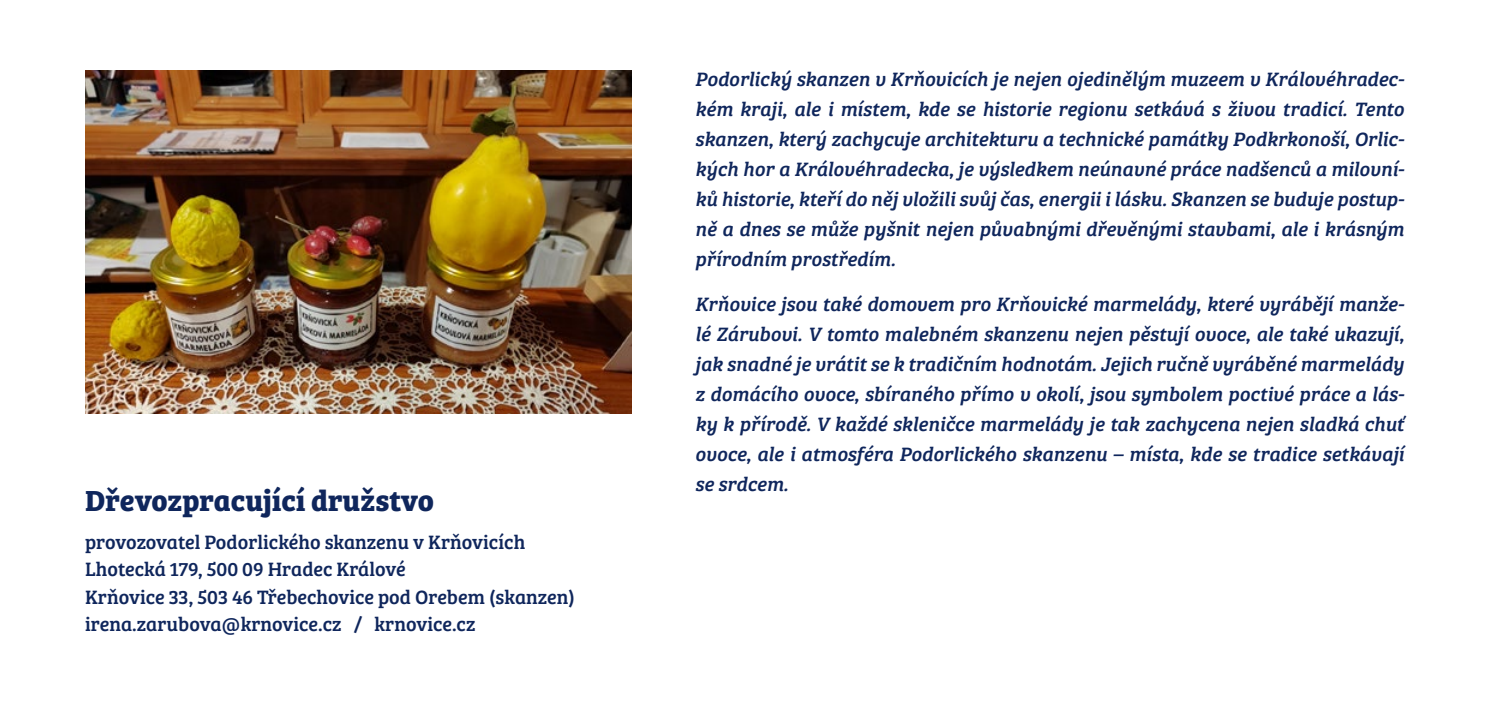
<style>
.page{position:relative;width:1489px;height:702px;background:#fff}
.page>*{position:absolute;margin:0;border:0;box-sizing:border-box;transform-origin:0 0}
.t1{font:700 30px "Bree Serif";color:#0f265c}
.t2{font:italic 20px/30px "Bree Serif";letter-spacing:-.005em;color:#0f265c;text-align:justify}
.t3{font:20px/27.5px "Bree Serif";color:#0f265c}
</style>
<div class="page">
<img style="left:85px;top:71px;width:546px;height:342px">
<h1 class="t1" style="left:85px;top:477px;width:350px">Dřevozpracující družstvo</h1>
<p class="t3" style="left:85px;top:526px;width:491px">provozovatel Podorlického skanzenu v Krňovicích Lhotecká 179, 500 09 Hradec Králové<br>Krňovice 33, 503 46 Třebechovice pod Orebem (skanzen) irena.zarubova@krnovice.cz / krnovice.cz</p>
<p class="t2" style="left:694px;top:63px;width:711px">Podorlický skanzen v Krňovicích je nejen ojedinělým muzeem v Královéhradec&shy;kém kraji, ale i místem, kde se historie regionu setkává s živou tradicí. Tento skanzen, který zachycuje architekturu a technické památky Podkrkonoší, Orlic&shy;kých hor a Královéhradecka, je výsledkem neúnavné práce nadšenců a milovní&shy;ků historie, kteří do něj vložili svůj čas, energii i lásku. Skanzen se buduje postup&shy;ně a dnes se může pyšnit nejen půvabnými dřevěnými stavbami, ale i krásným přírodním prostředím.</p>
<p class="t2" style="left:694px;top:288px;width:711px">Krňovice jsou také domovem pro Krňovické marmelády, které vyrábějí manže&shy;lé Zárubovi. V tomto malebném skanzenu nejen pěstují ovoce, ale také ukazují, jak snadné je vrátit se k tradičním hodnotám. Jejich ručně vyráběné marmelády z domácího ovoce, sbíraného přímo v okolí, jsou symbolem poctivé práce a lás&shy;ky k přírodě. V každé skleničce marmelády je tak zachycena nejen sladká chuť ovoce, ale i atmosféra Podorlického skanzenu – místa, kde se tradice setkávají se srdcem.</p>
</div>
